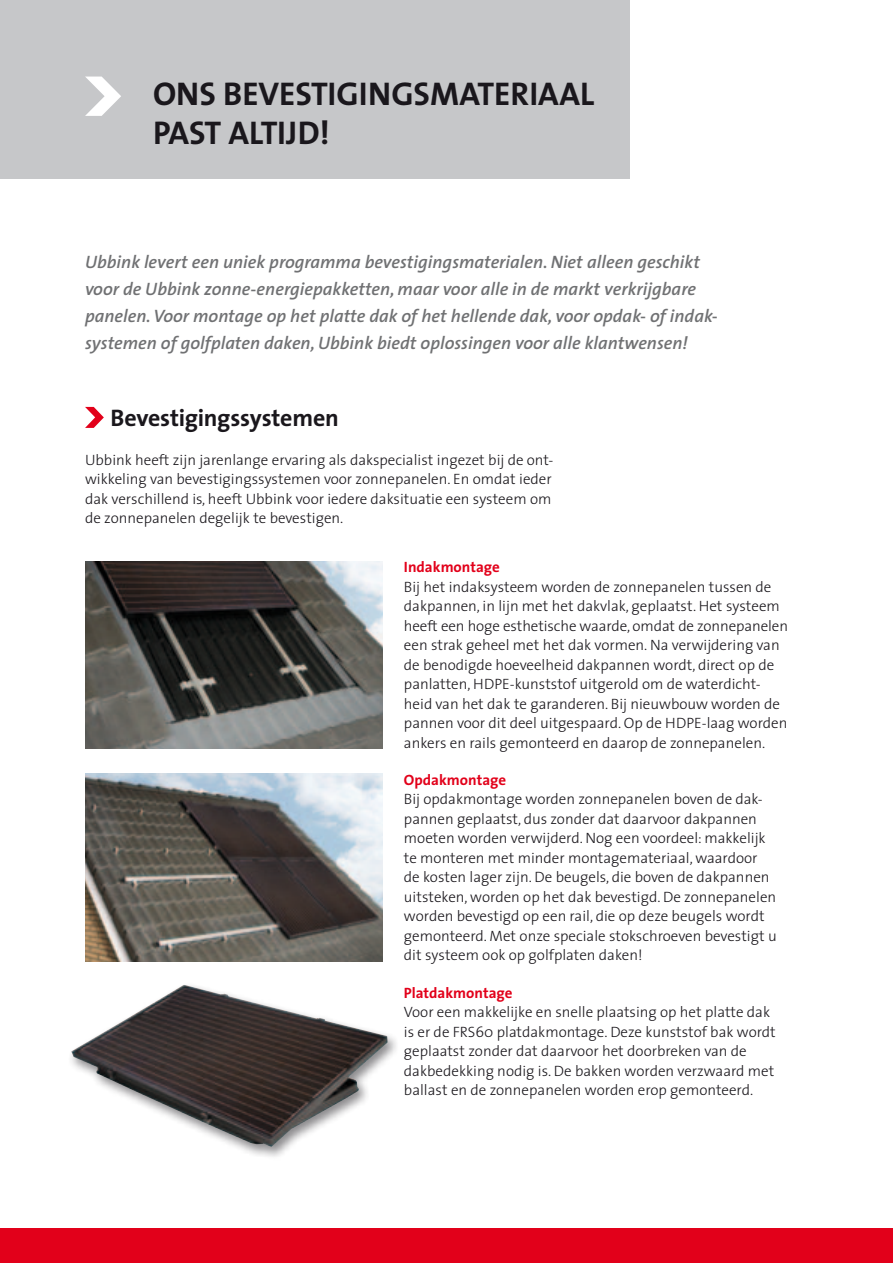
<style>
.page{position:relative;width:893px;height:1263px;background:#fff}
.page>*{position:absolute;margin:0;border:0;box-sizing:border-box;transform-origin:0 0}
.t1{font:700 33px/39px "The Sans";color:#1a171c}
.t2{font:700 24px "The Sans";letter-spacing:-.01em;color:#1a171c}
.t3{font:italic 600 18px/27px "The Sans";color:#707173}
.t4{font:300 15px/19.5px "The Sans";color:#1a171c}
.t5{font:700 15px "The Sans";color:#e2001a}
</style>
<div class="page">
<div style="left:0;top:0;width:629px;height:179px;background:#c6c7c9"></div>
<svg style="left:85px;top:77px;width:36px;height:39px"></svg>
<div style="left:0;top:1229px;width:893px;height:34px;background:#e2001a"></div>
<img style="left:85px;top:561px;width:298px;height:187px">
<img style="left:85px;top:774px;width:298px;height:187px">
<div style="left:67px;top:982px;width:333px;height:178px;background:#1a171c;opacity:.5"></div>
<img style="left:71px;top:985px;width:317px;height:162px">
<svg style="left:85px;top:407px;width:19px;height:21px"></svg>
<h1 class="t1" style="left:153px;top:73px;width:443px">Ons bevestigingsmateriaal past altijd!</h1>
<p class="t3" style="left:85px;top:248px;width:634px">Ubbink levert een uniek programma bevestigingsmaterialen. Niet alleen geschikt voor de Ubbink zonne-energiepakketten, maar voor alle in de markt verkrijgbare panelen. Voor montage op het platte dak of het hellende dak, voor opdak- of indak&shy;systemen of golfplaten daken, Ubbink biedt oplossingen voor alle klantwensen!</p>
<h2 class="t2" style="left:111px;top:397px;width:230px">Bevestigingssystemen</h2>
<p class="t4" style="left:85px;top:449px;width:470px">Ubbink heeft zijn jarenlange ervaring als dakspecialist ingezet bij de ont&shy;wikkeling van bevestigingssystemen voor zonnepanelen. En omdat ieder dak verschillend is, heeft Ubbink voor iedere daksituatie een systeem om de zonnepanelen degelijk te bevestigen.</p>
<p class="t5" style="left:404px;top:555px;width:97px">Indakmontage</p>
<p class="t4" style="left:404px;top:576px;width:386px">Bij het indaksysteem worden de zonnepanelen tussen de dakpannen, in lijn met het dakvlak, geplaatst. Het systeem heeft een hoge esthetische waarde, omdat de zonnepanelen een strak geheel met het dak vormen. Na verwijdering van de benodigde hoeveelheid dakpannen wordt, direct op de panlatten, HDPE-kunststof uitgerold om de waterdicht&shy;heid van het dak te garanderen. Bij nieuwbouw worden de pannen voor dit deel uitgespaard. Op de HDPE-laag worden ankers en rails gemonteerd en daarop de zonnepanelen.</p>
<p class="t5" style="left:404px;top:767px;width:104px">Opdakmontage</p>
<p class="t4" style="left:404px;top:789px;width:374px">Bij opdakmontage worden zonnepanelen boven de dak&shy;pannen geplaatst, dus zonder dat daarvoor dakpannen moeten worden verwijderd. Nog een voordeel: makkelijk te monteren met minder montagemateriaal, waardoor de kosten lager zijn. De beugels, die boven de dakpannen uitsteken, worden op het dak bevestigd. De zonnepanelen worden bevestigd op een rail, die op deze beugels wordt gemonteerd. Met onze speciale stokschroeven bevestigt u dit systeem ook op golfplaten daken!</p>
<p class="t5" style="left:404px;top:980px;width:110px">Platdakmontage</p>
<p class="t4" style="left:404px;top:1002px;width:373px">Voor een makkelijke en snelle plaatsing op het platte dak is er de FRS60 platdakmontage. Deze kunststof bak wordt geplaatst zonder dat daarvoor het doorbreken van de dakbedekking nodig is. De bakken worden verzwaard met ballast en de zonnepanelen worden erop gemonteerd.</p>
</div>
